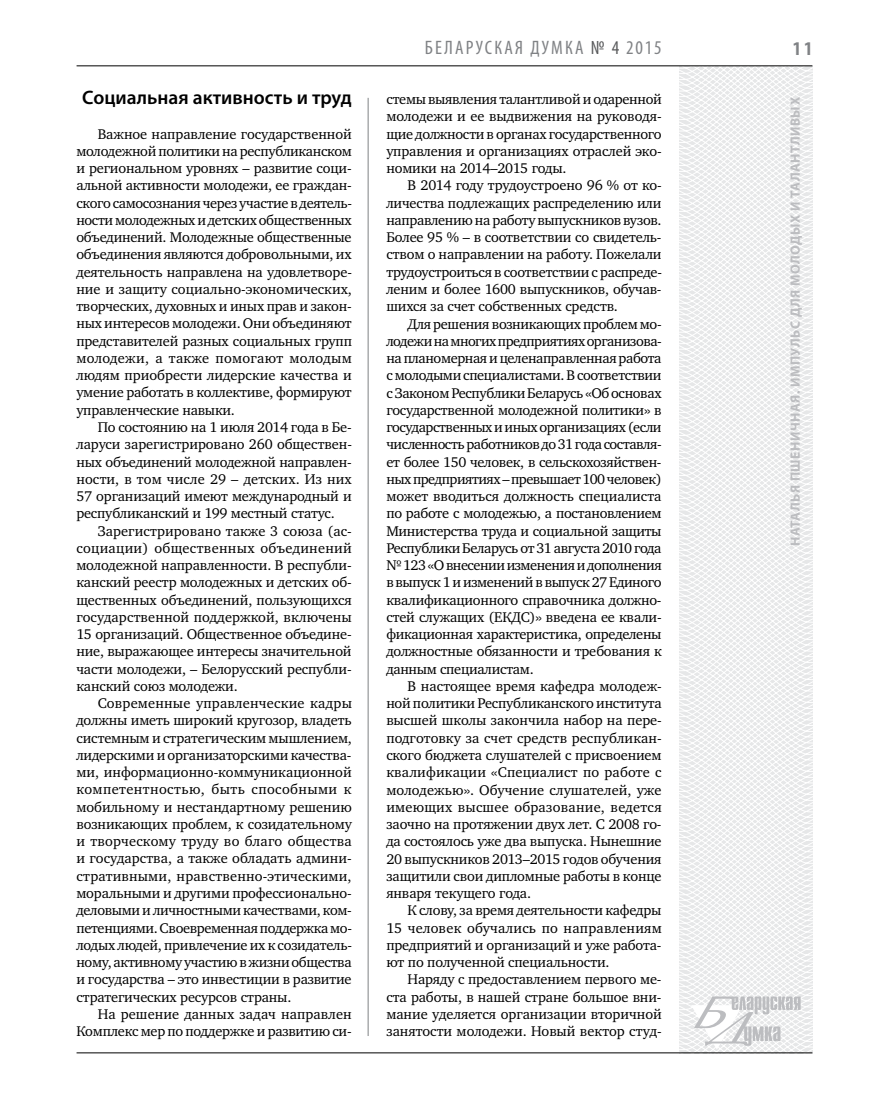
<style>
.page{position:relative;width:872px;height:1106px;background:#fff}
.page>*{position:absolute;margin:0;border:0;box-sizing:border-box;transform-origin:0 0}
.t1{font:600 19.5px "Myriad Pro";color:#000}
.t2{font:condensed 19.5px "Myriad Pro";letter-spacing:.11em;color:#808285}
.t3{font:700 condensed 19.5px "Myriad Pro";color:#808285}
.t4{font:14.4px/17.2px "Charter C";letter-spacing:-.01em;color:#000;text-align:justify}
.t5{font:700 13.5px "Myriad Pro";letter-spacing:.04em;color:#bcbdc0}
.s1{color:#58595b}
</style>
<div class="page">
<hr style="left:368px;top:98px;width:1px;height:938px;background:#808285">
<svg style="left:621px;top:65px;width:192px;height:989px"></svg>
<svg style="left:691px;top:996px;width:109px;height:53px"></svg>
<hr style="left:77px;top:65px;width:735px;height:1px;background:#000">
<hr style="left:77px;top:1052px;width:735px;height:1px;background:#000">
<h1 class="t1" style="left:82px;top:85px;width:271px">Социальная активность и труд</h1>
<p class="t4" style="left:76px;top:125px;width:277px;text-indent:21px">Важное направление государственной молодежной политики на республиканском и региональном уровнях – развитие соци&shy;альной активности молодежи, ее граждан&shy;ского самосознания через участие в деятель&shy;ности молодежных и детских общественных объединений. Молодежные общественные объединения являются добровольными, их деятельность направлена на удовлетворе&shy;ние и защиту социально-экономических, творческих, духовных и иных прав и закон&shy;ных интересов молодежи. Они объединяют представителей разных социальных групп молодежи, а также помогают молодым людям приобрести лидерские качества и умение работать в коллективе, формируют управленческие навыки.</p>
<p class="t4" style="left:76px;top:418px;width:277px;text-indent:21px">По состоянию на 1 июля 2014 года в Бе&shy;ларуси зарегистрировано 260 обществен&shy;ных объединений молодежной направлен&shy;ности, в том числе 29 – детских. Из них 57 организаций имеют международный и республиканский и 199 местный статус.</p>
<p class="t4" style="left:76px;top:522px;width:277px;text-indent:21px">Зарегистрировано также 3 союза (ас&shy;социации) общественных объединений молодежной направленности. В республи&shy;канский реестр молодежных и детских об&shy;щественных объединений, пользующихся государственной поддержкой, включены 15 организаций. Общественное объедине&shy;ние, выражающее интересы значительной части молодежи, – Белорусский республи&shy;канский союз молодежи.</p>
<p class="t4" style="left:76px;top:694px;width:277px;text-indent:21px">Современные управленческие кадры должны иметь широкий кругозор, владеть системным и стратегическим мышлением, лидерскими и организаторскими качества&shy;ми, информационно-коммуникационной компетентностью, быть способными к мобильному и нестандартному решению возникающих проблем, к созидательному и творческому труду во благо общества и государства, а также обладать админи&shy;стративными, нравственно-этическими, моральными и другими профессионально&shy;деловыми и личностными качествами, ком&shy;петенциями. Своевременная поддержка мо&shy;лодых людей, привлечение их к созидатель&shy;ному, активному участию в жизни общества и государства – это инвестиции в развитие стратегических ресурсов страны.</p>
<p class="t4" style="left:76px;top:1005px;width:277px;text-align:right">На решение данных задач направлен<br>Комплекс мер по поддержке и развитию си-</p>
<h1 class="t2" style="left:425px;top:36px;width:238px">БЕЛА РУСКАЯ ДУМКА <span class="s1">№ 4</span> 2015</h1>
<h1 class="t3" style="left:793px;top:37px;width:21px">11</h1>
<p class="t4" style="left:386px;top:91px;width:277px">стемы выявления талантливой и одаренной молодежи и ее выдвижения на руководя&shy;щие должности в органах государственного управления и организациях отраслей эко&shy;номики на 2014–2015 годы.</p>
<p class="t4" style="left:386px;top:177px;width:277px;text-indent:21px">В 2014 году трудоустроено 96 % от ко&shy;личества подлежащих распределению или направлению на работу выпускников вузов.<br>Более 95 % – в соответствии со свидетель&shy;ством о направлении на работу. Пожелали трудоустроиться в соответствии с распреде&shy;леним и более 1600 выпускников, обучав&shy;шихся за счет собственных средств.</p>
<p class="t4" style="left:386px;top:315px;width:277px;text-indent:21px">Для решения возникающих проблем мо&shy;лодежи на многих предприятиях организова&shy;на планомерная и целенаправленная работа с молодыми специалистами. В соответствии с Законом Республики Беларусь «Об основах государственной молодежной политики» в государственных и иных организациях (если численность работников до 31 года составля&shy;ет более 150 человек, в сельскохозяйствен&shy;ных предприятиях – превышает 100 человек) может вводиться должность специалиста по работе с молодежью, а постановлением Министерства труда и социальной защиты Республики Беларусь от 31 августа 2010 года № 123 «О внесении изменения и дополнения в выпуск 1 и изменений в выпуск 27 Единого квалификационного справочника должно&shy;стей служащих (ЕКДС)» введена ее квали&shy;фикационная характеристика, определены должностные обязанности и требования к данным специалистам.</p>
<p class="t4" style="left:386px;top:677px;width:277px;text-indent:21px">В настоящее время кафедра молодеж&shy;ной политики Республиканского института высшей школы закончила набор на пере&shy;подготовку за счет средств республикан&shy;ского бюджета слушателей с присвоением квалификации «Специалист по работе с молодежью». Обучение слушателей, уже имеющих высшее образование, ведется заочно на протяжении двух лет. С 2008 го&shy;да состоялось уже два выпуска. Нынешние 20 выпускников 2013–2015 годов обучения защитили свои дипломные работы в конце января текущего года.</p>
<p class="t4" style="left:386px;top:902px;width:277px;text-indent:21px">К слову, за время деятельности кафедры 15 человек обучались по направлениям предприятий и организаций и уже работа&shy;ют по полученной специальности.</p>
<p class="t4" style="left:386px;top:971px;width:277px;text-indent:21px">Наряду с предоставлением первого ме&shy;ста работы, в нашей стране большое вни&shy;мание уделяется организации вторичной занятости молодежи. Новый вектор студ-</p>
<p class="t5" style="left:786px;top:546px;width:450px;rotate:-90deg">Наталья ПШЕНИЧНАЯ. Импульс для молодых и талантливых</p>
</div>
